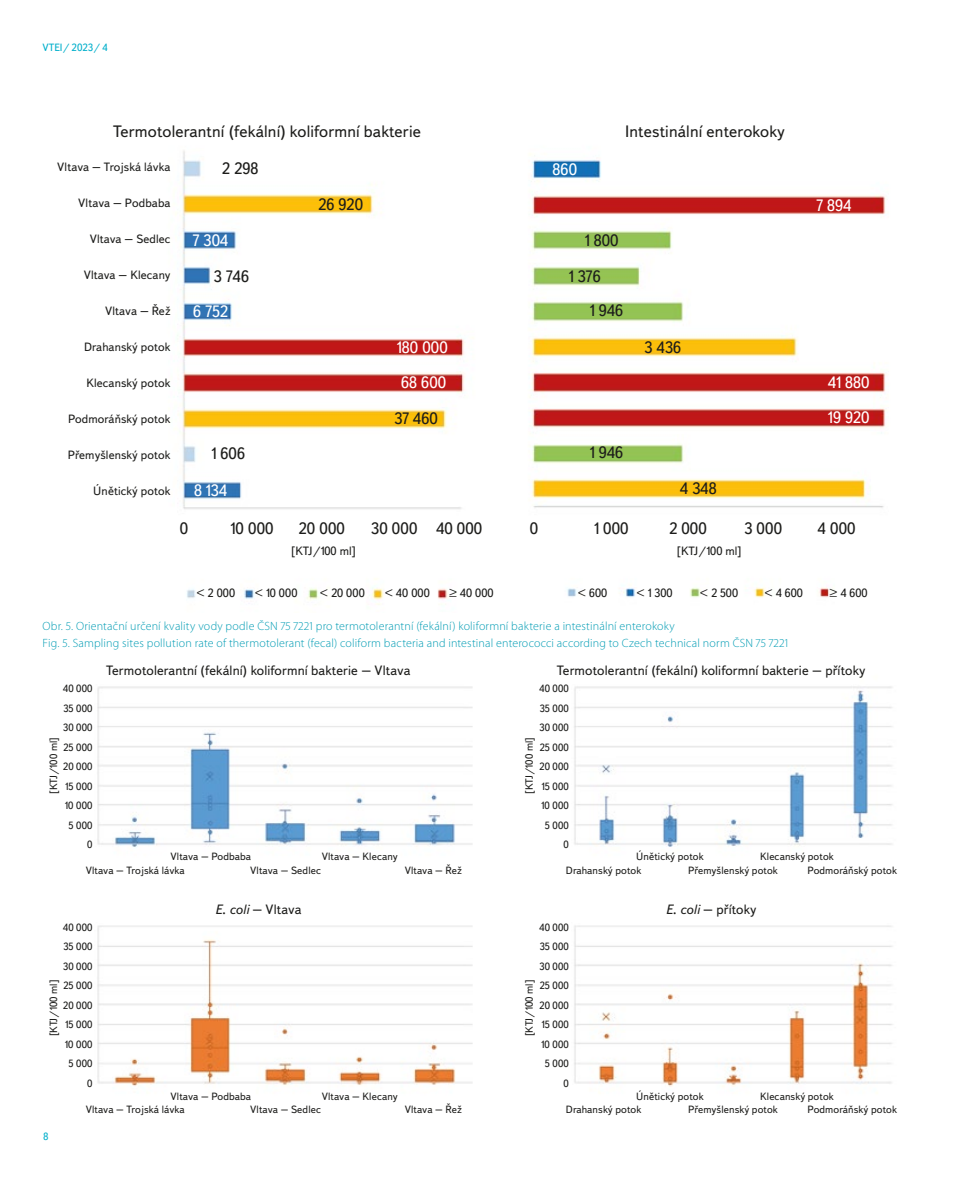
<style>
.page{position:relative;width:978px;height:1191px;background:#fff}
.page>*{position:absolute;margin:0;border:0;box-sizing:border-box;transform-origin:0 0}
.t1{font:16.5px/35.7px "Textbook New";letter-spacing:.01em;color:#1d1d1b}
.t2{font:16.5px/35.1px "Textbook New";letter-spacing:.01em;color:#fff}
.t3{font:13.5px "Textbook New";letter-spacing:.01em;color:#1d1d1b}
.t4{font:300 12px/17px "Myriad Pro";letter-spacing:.015em;color:#009cb4}
.t5{font:12px "Textbook New";letter-spacing:.01em;color:#1d1d1b}
.t6{font:10.5px/19.5px "Textbook New";letter-spacing:.01em;color:#1d1d1b;text-align:right}
.t7{font:10.5px "Textbook New";color:#00afcb}
.s1{font-style:italic}
</style>
<div class="page">
<img style="left:175px;top:150px;width:711px;height:455px">
<img style="left:97px;top:686px;width:376px;height:161px">
<img style="left:97px;top:925px;width:376px;height:161px">
<img style="left:574px;top:686px;width:318px;height:161px">
<img style="left:574px;top:925px;width:319px;height:162px">
<p class="t7" style="left:43px;top:41px;width:67px">VTEI/ 2023/ 4</p>
<h1 class="t1" style="left:113px;top:114px;width:309px">Termotolerantní (fekální) koliformní bakterie</h1>
<h1 class="t1" style="left:222px;top:150px;width:37px">2 298</h1>
<p class="t5" style="left:57px;top:159px;width:115px">Vltava – Trojská lávka</p>
<p class="t5" style="left:78px;top:195px;width:94px">Vltava – Podbaba</p>
<p class="t5" style="left:90px;top:231px;width:82px">Vltava – Sedlec</p>
<p class="t5" style="left:84px;top:267px;width:88px">Vltava – Klecany</p>
<p class="t5" style="left:105px;top:303px;width:67px">Vltava – Řež</p>
<p class="t5" style="left:84px;top:339px;width:88px">Drahanský potok</p>
<p class="t5" style="left:86px;top:375px;width:86px">Klecanský potok</p>
<p class="t5" style="left:68px;top:411px;width:104px">Podmoráňský potok</p>
<p class="t5" style="left:68px;top:447px;width:104px">Přemyšlenský potok</p>
<p class="t5" style="left:93px;top:483px;width:79px">Únětický potok</p>
<h1 class="t1" style="left:318px;top:186px;width:46px">26 920</h1>
<h1 class="t2" style="left:193px;top:223px;width:37px">7 304</h1>
<h1 class="t1" style="left:214px;top:258px;width:37px">3 746</h1>
<h1 class="t2" style="left:193px;top:293px;width:36px">6 752</h1>
<h1 class="t2" style="left:397px;top:330px;width:52px">180 000</h1>
<h1 class="t2" style="left:401px;top:365px;width:47px">68 600</h1>
<h1 class="t1" style="left:394px;top:401px;width:45px">37 460</h1>
<h1 class="t1" style="left:212px;top:436px;width:35px">1 606</h1>
<h1 class="t2" style="left:194px;top:472px;width:34px">8 134</h1>
<h1 class="t2" style="left:553px;top:151px;width:26px">860</h1>
<h1 class="t1" style="left:625px;top:114px;width:161px">Intestinální enterokoky</h1>
<h1 class="t1" style="left:569px;top:222px;width:51px;text-indent:16px">1 800<br>1 376</h1>
<h1 class="t1" style="left:590px;top:293px;width:34px">1 946</h1>
<h1 class="t1" style="left:645px;top:329px;width:38px">3 436</h1>
<h1 class="t1" style="left:590px;top:435px;width:34px">1 946</h1>
<h1 class="t1" style="left:680px;top:471px;width:38px">4 348</h1>
<h1 class="t2" style="left:817px;top:188px;width:36px">7 894</h1>
<h1 class="t2" style="left:828px;top:365px;width:43px">41 880<br>19 920</h1>
<h1 class="t1" style="left:180px;top:510px;width:10px">0</h1>
<h1 class="t1" style="left:231px;top:510px;width:44px">10 000</h1>
<h1 class="t1" style="left:299px;top:510px;width:47px">20 000</h1>
<h1 class="t1" style="left:371px;top:510px;width:112px">30 000 40 000</h1>
<h1 class="t1" style="left:530px;top:510px;width:10px">0</h1>
<h1 class="t1" style="left:594px;top:510px;width:36px">1 000</h1>
<h1 class="t1" style="left:669px;top:510px;width:39px">2 000</h1>
<h1 class="t1" style="left:744px;top:510px;width:39px">3 000</h1>
<h1 class="t1" style="left:818px;top:510px;width:39px">4 000</h1>
<p class="t5" style="left:291px;top:543px;width:66px">[KTJ/100 ml]</p>
<p class="t5" style="left:196px;top:585px;width:40px">&lt; 2 000</p>
<p class="t5" style="left:255px;top:585px;width:44px">&lt; 10 000</p>
<p class="t5" style="left:320px;top:585px;width:46px">&lt; 20 000</p>
<p class="t5" style="left:385px;top:585px;width:47px">&lt; 40 000</p>
<p class="t5" style="left:449px;top:585px;width:47px">≥ 40 000</p>
<p class="t5" style="left:578px;top:585px;width:31px">&lt; 600</p>
<p class="t5" style="left:637px;top:585px;width:38px">&lt; 1 300</p>
<p class="t5" style="left:700px;top:585px;width:40px">&lt; 2 500</p>
<p class="t5" style="left:765px;top:585px;width:40px">&lt; 4 600</p>
<p class="t5" style="left:829px;top:585px;width:40px">≥ 4 600</p>
<p class="t5" style="left:677px;top:543px;width:66px">[KTJ/100 ml]</p>
<p class="t4" style="left:43px;top:617px;width:747px">Obr. 5. Orientační určení kvality vody podle ČSN 75 7221 pro termotolerantní (fekální) koliformní bakterie a intestinální enterokoky<br>Fig. 5. Sampling sites pollution rate of thermotolerant (fecal) coliform bacteria and intestinal enterococci according to Czech technical norm ČSN 75 7221</p>
<p class="t6" style="left:63px;top:679px;width:31px">40 000<br>35 000<br>30 000<br>25 000<br>20 000<br>15 000<br>10 000<br>5 000<br>0</p>
<p class="t3" style="left:106px;top:662px;width:306px">Termotolerantní (fekální) koliformní bakterie – Vltava</p>
<p class="t3" style="left:557px;top:662px;width:310px">Termotolerantní (fekální) koliformní bakterie – přítoky</p>
<p class="t6" style="left:540px;top:679px;width:31px">40 000<br>35 000<br>30 000<br>25 000<br>20 000<br>15 000<br>10 000<br>5 000<br>0</p>
<p class="t6" style="left:44px;top:793px;width:58px;rotate:-90deg">[KTJ/100 ml]</p>
<p class="t6" style="left:519px;top:793px;width:58px;rotate:-90deg">[KTJ/100 ml]</p>
<p class="t6" style="left:171px;top:846px;width:82px">Vltava – Podbaba</p>
<p class="t6" style="left:322px;top:846px;width:78px">Vltava – Klecany</p>
<p class="t6" style="left:250px;top:860px;width:72px">Vltava – Sedlec</p>
<p class="t6" style="left:405px;top:860px;width:59px">Vltava – Řež</p>
<p class="t6" style="left:86px;top:860px;width:101px">Vltava – Trojská lávka</p>
<p class="t6" style="left:636px;top:846px;width:69px">Únětický potok</p>
<p class="t6" style="left:760px;top:846px;width:75px">Klecanský potok</p>
<p class="t6" style="left:566px;top:860px;width:77px">Drahanský potok</p>
<p class="t6" style="left:688px;top:860px;width:91px">Přemyšlenský potok</p>
<p class="t6" style="left:807px;top:860px;width:91px">Podmoráňský potok</p>
<p class="t3" style="left:215px;top:901px;width:88px"><span class="s1">E. coli</span> – Vltava</p>
<p class="t3" style="left:666px;top:901px;width:92px"><span class="s1">E. coli</span> – přítoky</p>
<p class="t6" style="left:63px;top:917px;width:31px">40 000<br>35 000<br>30 000<br>25 000<br>20 000<br>15 000<br>10 000<br>5 000<br>0</p>
<p class="t6" style="left:44px;top:1036px;width:58px;rotate:-90deg">[KTJ/100 ml]</p>
<p class="t6" style="left:540px;top:917px;width:31px">40 000<br>35 000<br>30 000<br>25 000<br>20 000<br>15 000<br>10 000<br>5 000<br>0</p>
<p class="t6" style="left:519px;top:1036px;width:58px;rotate:-90deg">[KTJ/100 ml]</p>
<p class="t6" style="left:171px;top:1086px;width:82px">Vltava – Podbaba</p>
<p class="t6" style="left:322px;top:1086px;width:78px">Vltava – Klecany</p>
<p class="t6" style="left:250px;top:1100px;width:72px">Vltava – Sedlec</p>
<p class="t6" style="left:405px;top:1100px;width:59px">Vltava – Řež</p>
<p class="t6" style="left:86px;top:1100px;width:101px">Vltava – Trojská lávka</p>
<p class="t6" style="left:636px;top:1086px;width:69px">Únětický potok</p>
<p class="t6" style="left:760px;top:1086px;width:75px">Klecanský potok</p>
<p class="t6" style="left:566px;top:1100px;width:77px">Drahanský potok</p>
<p class="t6" style="left:688px;top:1100px;width:91px">Přemyšlenský potok</p>
<p class="t6" style="left:807px;top:1100px;width:91px">Podmoráňský potok</p>
<p class="t7" style="left:43px;top:1130px;width:7px">8</p>
</div>
